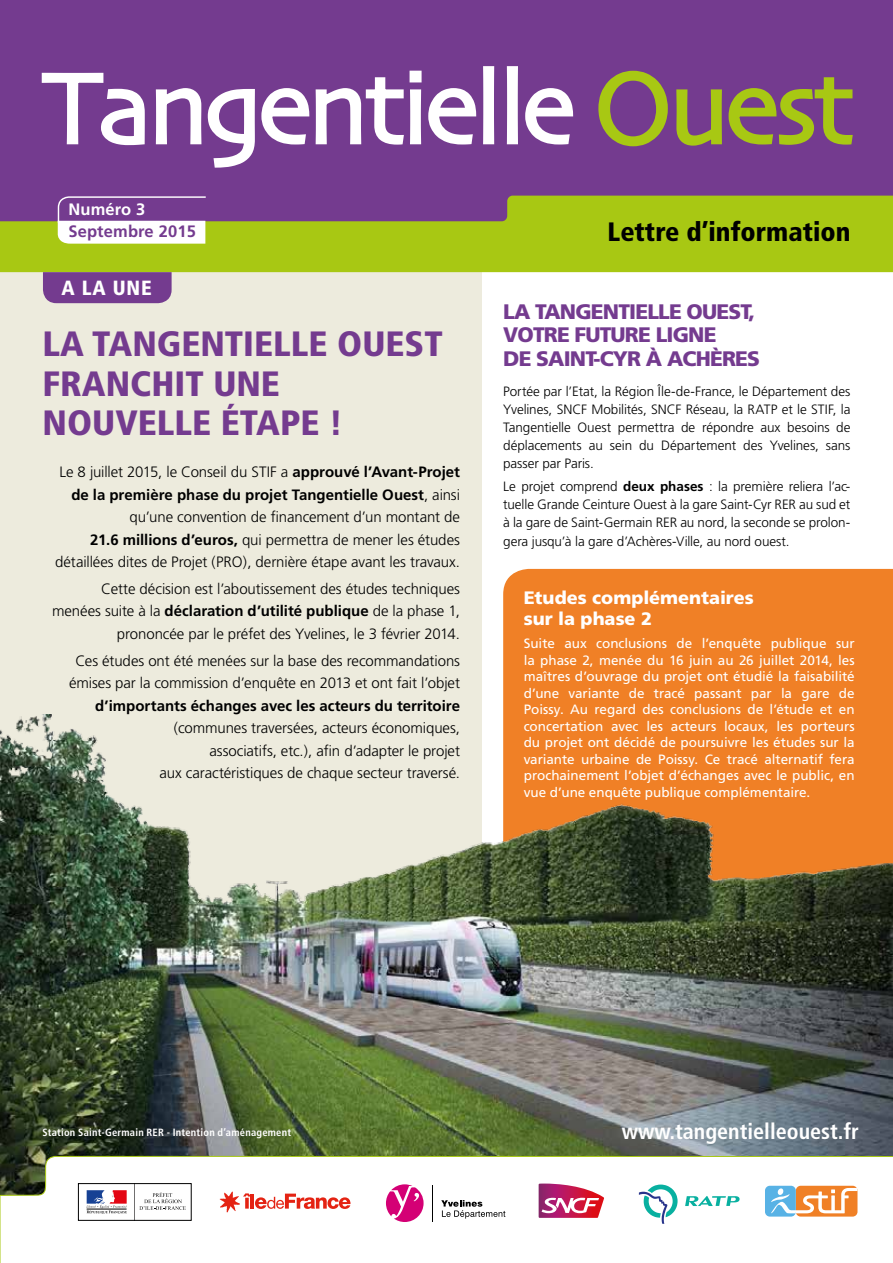
<style>
.page{position:relative;width:893px;height:1263px;background:#fff}
.page>*{position:absolute;margin:0;border:0;box-sizing:border-box;transform-origin:0 0}
.t1{font:105px "Skia";letter-spacing:-.04em;color:#fff}
.t2{font:900 condensed 35.1px/39.2px "Frutiger";color:#743b8f;scale:1.05 1}
.t3{font:900 condensed 26.55px "Frutiger";color:#000}
.t4{font:700 condensed 22.05px "Frutiger";color:#fff}
.t5{font:900 21px/23.5px "Frutiger";letter-spacing:-.04em;color:#743b8f}
.t6{font:900 condensed 20.55px "Frutiger";color:#fff}
.t7{font:900 18px/21px "Frutiger";color:#fff}
.t8{font:700 16.5px "Frutiger";letter-spacing:.01em;color:#743b8f}
.t9{font:700 16.5px "Frutiger";letter-spacing:.01em;color:#fff}
.t10{font:300 15px/22.5px "Frutiger";letter-spacing:-.005em;color:#000;text-align:right}
.t11{font:700 15px "Frutiger";color:#000}
.t12{font:13.5px/16.5px "Frutiger";color:#fff;text-align:justify}
.t13{font:300 13.5px/18px "Frutiger";letter-spacing:-.01em;color:#000;text-align:justify}
.t14{font:700 condensed 10.5px "Frutiger";letter-spacing:.02em;color:#fff}
.s1{color:#a8c813}
.s2{font-weight:700}
</style>
<div class="page">
<div style="left:503px;top:569px;width:390px;height:145px;background:#f08026"></div>
<div style="left:1px;top:272px;width:481px;height:934px;background:#edebdd"></div>
<img style="left:0;top:714px;width:893px;height:441px">
<div style="left:0;top:0;width:893px;height:255px;background:#743b8f"></div>
<svg style="left:41px;top:72px;width:104px;height:74px"></svg>
<svg style="left:155px;top:66px;width:340px;height:102px"></svg>
<svg style="left:506px;top:66px;width:68px;height:79px"></svg>
<svg style="left:598px;top:70px;width:70px;height:77px"></svg>
<svg style="left:676px;top:77px;width:177px;height:69px"></svg>
<svg style="left:0;top:196px;width:893px;height:76px;background:#a0b325"></svg>
<svg style="left:57px;top:196px;width:150px;height:48px"></svg>
<svg style="left:0;top:1155px;width:893px;height:108px"></svg>
<div style="left:43px;top:272px;width:129px;height:31px;background:#743b8f"></div>
<svg style="left:220px;top:1191px;width:131px;height:21px"></svg>
<svg style="left:794px;top:1184px;width:65px;height:34px"></svg>
<svg style="left:764px;top:1184px;width:33px;height:34px"></svg>
<div style="left:796px;top:1186px;width:61px;height:30px;background:linear-gradient(to right,#f08026,#f08026);border-radius:5px"></div>
<div style="left:765px;top:1186px;width:31px;height:30px;background:#58b2e5;border-radius:5px"></div>
<svg style="left:771px;top:1188px;width:86px;height:25px"></svg>
<hr style="left:134px;top:1183px;width:1px;height:37px;background:#706f6f">
<svg style="left:86px;top:1190px;width:41px;height:24px"></svg>
<div style="left:78px;top:1183px;width:114px;height:38px;border:1px solid #000"></div>
<svg style="left:139px;top:1192px;width:47px;height:18px"></svg>
<svg style="left:539px;top:1178px;width:65px;height:40px"></svg>
<svg style="left:639px;top:1184px;width:39px;height:40px"></svg>
<svg style="left:685px;top:1196px;width:55px;height:10px"></svg>
<svg style="left:441px;top:1200px;width:64px;height:18px"></svg>
<hr style="left:432px;top:1185px;width:1px;height:37px;background:#000">
<svg style="left:386px;top:1184px;width:38px;height:38px"></svg>
<h1 class="t1" style="left:43px;top:46px;width:813px">Tangentielle <span class="s1">Ouest</span></h1>
<p class="t9" style="left:68px;top:199px;width:78px">Numéro 3</p>
<p class="t8" style="left:68px;top:222px;width:129px">Septembre 2015</p>
<h3 class="t6" style="left:62px;top:276px;width:92px">A LA UNE</h3>
<h2 class="t2" style="left:43px;top:324px;width:383px">LA TANGENTIELLE OUEST<br>FRANCHIT UNE<br>NOUVELLE ÉTAPE !</h2>
<p class="t10" style="left:55px;top:461px;width:406px">Le 8 juillet 2015, le Conseil du STIF a <span class="s2">approuvé l’Avant-Projet de la première phase du projet Tangentielle Ouest</span>, ainsi qu’une convention de financement d’un montant de<br><span class="s2">21.6 millions d’euros,</span> qui permettra de mener les études détaillées dites de Projet (PRO), dernière étape avant les travaux.</p>
<p class="t10" style="left:52px;top:578px;width:409px">Cette décision est l’aboutissement des études techniques menées suite à la <span class="s2">déclaration d’utilité publique</span> de la phase 1, prononcée par le préfet des Yvelines, le 3 février 2014.</p>
<p class="t10" style="left:69px;top:649px;width:392px;text-align:center">Ces études ont été menées sur la base des recommandations émises par la commission d’enquête en 2013 et ont fait l’objet</p>
<p class="t11" style="left:95px;top:697px;width:366px">d’importants échanges avec les acteurs du territoire</p>
<p class="t10" style="left:160px;top:717px;width:302px">(communes traversées, acteurs économiques, associatifs, etc.), afin d’adapter le projet<br>aux caractéristiques de chaque secteur traversé.</p>
<h3 class="t3" style="left:608px;top:215px;width:244px">Lettre d’information</h3>
<h3 class="t5" style="left:503px;top:299px;width:258px">LA TANGENTIELLE OUEST,<br>VOTRE FUTURE LIGNE<br>DE SAINT-CYR À ACHÈRES</h3>
<p class="t13" style="left:503px;top:383px;width:349px">Portée par l’Etat, la Région Île-de-France, le Département des Yvelines, SNCF Mobilités, SNCF Réseau, la RATP et le STIF, la Tangentielle Ouest permettra de répondre aux besoins de déplacements au sein du Département des Yvelines, sans passer par Paris.</p>
<p class="t13" style="left:503px;top:477px;width:349px">Le projet comprend <span class="s2">deux phases</span> : la première reliera l’ac&shy;tuelle Grande Ceinture Ouest à la gare Saint-Cyr RER au sud et à la gare de Saint-Germain RER au nord, la seconde se prolon-</p>
<p class="t13" style="left:503px;top:532px;width:288px">gera jusqu’à la gare d’Achères-Ville, au nord ouest.</p>
<p class="t7" style="left:524px;top:587px;width:232px">Etudes complémentaires sur la phase 2</p>
<p class="t12" style="left:524px;top:635px;width:332px">Suite aux conclusions de l’enquête publique sur la phase 2, menée du 16 juin au 26 juillet 2014, les maîtres d’ouvrage du projet ont étudié la faisabilité d’une variante de tracé passant par la gare de Poissy. Au regard des conclusions de l’étude et en concertation avec les acteurs locaux, les porteurs du projet ont décidé de poursuivre les études sur la variante urbaine de Poissy. Ce tracé alternatif fera prochainement l’objet d’échanges avec le public, en vue d’une enquête publique complémentaire.</p>
<p class="t14" style="left:43px;top:1126px;width:250px">Station Saint-Germain RER - Intention d’aménagement</p>
<h3 class="t4" style="left:622px;top:1118px;width:238px">www.tangentielleouest.fr</h3>
</div>
